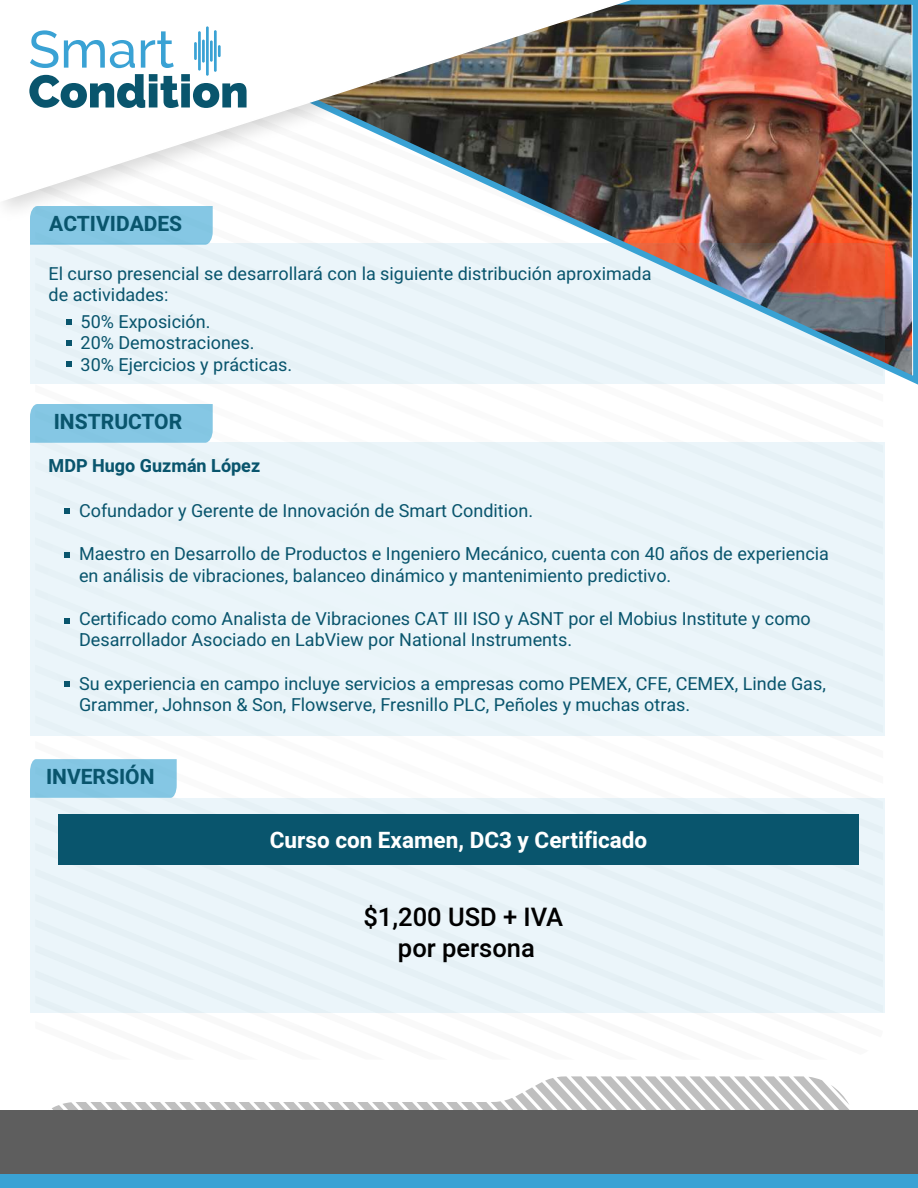
<style>
.page{position:relative;width:918px;height:1188px;background:#fff}
.page>*{position:absolute;margin:0;border:0;box-sizing:border-box;transform-origin:0 0}
.t1{font:500 25.5px/30.6px "Heebo";color:#000;text-align:center}
.t2{font:700 22.5px "Heebo";color:#fff}
.t3{font:700 21px "Heebo";color:#09556d}
.t4{font:18px/21.6px "Heebo";color:#09556d}
.t5{font:700 18px "Heebo";color:#09556d}
</style>
<div class="page">
<svg style="left:35px;top:1012px;width:286px;height:1px"></svg>
<svg style="left:52px;top:1076px;width:798px;height:34px"></svg>
<div style="left:0;top:1174px;width:918px;height:14px;background:#3aa2d4"></div>
<div style="left:0;top:1110px;width:918px;height:64px;background:#5e5e5e"></div>
<div style="left:30px;top:442px;width:855px;height:294px;background:#ebf5fa"></div>
<div style="left:30px;top:404px;width:183px;height:39px;background:#85c7e4"></div>
<svg style="left:64px;top:508px;width:6px;height:6px"></svg>
<svg style="left:64px;top:552px;width:6px;height:6px"></svg>
<svg style="left:64px;top:618px;width:6px;height:6px"></svg>
<svg style="left:64px;top:681px;width:6px;height:6px"></svg>
<div style="left:30px;top:759px;width:147px;height:39px;background:#85c7e4"></div>
<div style="left:30px;top:798px;width:855px;height:214px;background:#ebf5fa"></div>
<div style="left:58px;top:814px;width:801px;height:52px;background:#09556d"></div>
<img style="left:586px;top:0;width:332px;height:385px">
<img style="left:3px;top:0;width:661px;height:231px">
<svg style="left:3px;top:0;width:633px;height:202px"></svg>
<svg style="left:29px;top:74px;width:218px;height:34px"></svg>
<svg style="left:30px;top:30px;width:28px;height:38px"></svg>
<svg style="left:64px;top:40px;width:71px;height:28px"></svg>
<svg style="left:141px;top:31px;width:33px;height:37px"></svg>
<hr style="left:194px;top:42px;width:3px;height:18px;background:#3aa2d4">
<hr style="left:202px;top:40px;width:3px;height:23px;background:#3aa2d4">
<hr style="left:210px;top:40px;width:3px;height:22px;background:#3aa2d4">
<svg style="left:218px;top:45px;width:3px;height:12px"></svg>
<hr style="left:198px;top:31px;width:3px;height:40px;background:#3aa2d4">
<hr style="left:206px;top:26px;width:3px;height:50px;background:#3aa2d4">
<hr style="left:214px;top:30px;width:3px;height:42px;background:#3aa2d4">
<div style="left:30px;top:206px;width:183px;height:37px;background:#85c7e4"></div>
<svg style="left:30px;top:243px;width:855px;height:141px;fill:#ebf5fa"></svg>
<svg style="left:66px;top:319px;width:6px;height:6px"></svg>
<svg style="left:66px;top:340px;width:6px;height:6px"></svg>
<svg style="left:66px;top:362px;width:6px;height:6px"></svg>
<p class="t3" style="left:49px;top:209px;width:134px">ACTIVIDADES</p>
<p class="t4" style="left:49px;top:263px;width:604px">El curso presencial se desarrollará con la siguiente distribución aproximada de actividades:</p>
<p class="t4" style="left:81px;top:311px;width:213px">50% Exposición.<br>20% Demostraciones.<br>30% Ejercicios y prácticas.</p>
<p class="t3" style="left:54px;top:407px;width:130px">INSTRUCTOR</p>
<p class="t5" style="left:49px;top:453px;width:213px">MDP Hugo Guzmán López</p>
<p class="t4" style="left:79px;top:500px;width:456px">Cofundador y Gerente de Innovación de Smart Condition.</p>
<p class="t4" style="left:79px;top:543px;width:752px">Maestro en Desarrollo de Productos e Ingeniero Mecánico, cuenta con 40 años de experiencia en análisis de vibraciones, balanceo dinámico y mantenimiento predictivo.</p>
<p class="t4" style="left:79px;top:608px;width:733px">Certificado como Analista de Vibraciones CAT III ISO y ASNT por el Mobius Institute y como<br>Desarrollador Asociado en LabView por National Instruments.</p>
<p class="t4" style="left:79px;top:672px;width:748px">Su experiencia en campo incluye servicios a empresas como PEMEX, CFE, CEMEX, Linde Gas,<br>Grammer, Johnson &amp; Son, Flowserve, Fresnillo PLC, Peñoles y muchas otras.</p>
<p class="t3" style="left:46px;top:762px;width:110px">INVERSIÓN</p>
<p class="t2" style="left:270px;top:825px;width:379px">Curso con Examen, DC3 y Certificado</p>
<h1 class="t1" style="left:363px;top:902px;width:201px">$1,200 USD + IVA por persona</h1>
</div>
